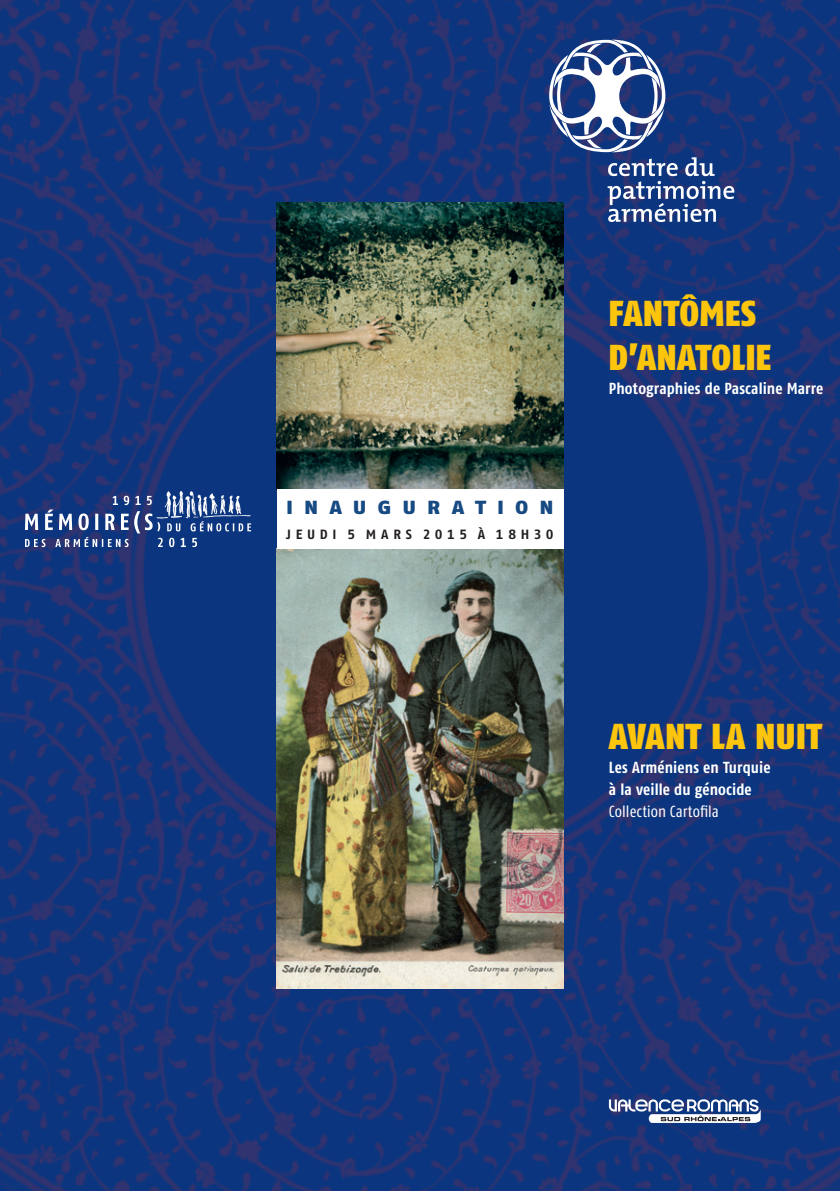
<style>
.page{position:relative;width:840px;height:1191px;background:#fff}
.page>*{position:absolute;margin:0;border:0;box-sizing:border-box;transform-origin:0 0}
.t1{font:36px/43.2px "Fago Co Black Tf";letter-spacing:.015em;color:#fec50d}
.t2{font:19px "Fago Ex Black Tf Caps";letter-spacing:.575em;color:#174a83}
.t3{font:16px "Fago Co Bold Tf";letter-spacing:.005em;color:#fff}
.t4{font:16px "Fago Co Regular Tf";letter-spacing:.01em;color:#fff}
.t5{font:13.4px "Fago No Bold Tf";letter-spacing:.345em;color:#231f20}
</style>
<div class="page">
<img style="left:0;top:0;width:839px;height:1191px">
<svg style="left:608px;top:1099px;width:152px;height:24px"></svg>
<svg style="left:548px;top:40px;width:186px;height:182px"></svg>
<img style="left:157px;top:491px;width:95px;height:30px">
<svg style="left:25px;top:496px;width:226px;height:51px;background:#405c95"></svg>
<img style="left:276px;top:203px;width:287px;height:286px">
<img style="left:276px;top:549px;width:287px;height:439px">
<div style="left:276px;top:489px;width:287px;height:60px;background:#fff"></div>
<p class="t2" style="left:286px;top:495px;width:269px">INAUGURATION</p>
<p class="t5" style="left:286px;top:526px;width:269px">JEUDI 5 MARS 2015 À 18H30</p>
<p class="t1" style="left:608px;top:292px;width:164px">FANTÔMES<br>D’ANATOLIE</p>
<p class="t3" style="left:608px;top:379px;width:216px">Photographies de Pascaline Marre</p>
<p class="t1" style="left:608px;top:713px;width:214px">AVANT LA NUIT</p>
<p class="t3" style="left:608px;top:757px;width:163px">Les Arméniens en Turquie</p>
<p class="t3" style="left:608px;top:779px;width:144px">à la veille du génocide</p>
<p class="t4" style="left:608px;top:802px;width:111px">Collection Cartofila</p>
</div>
